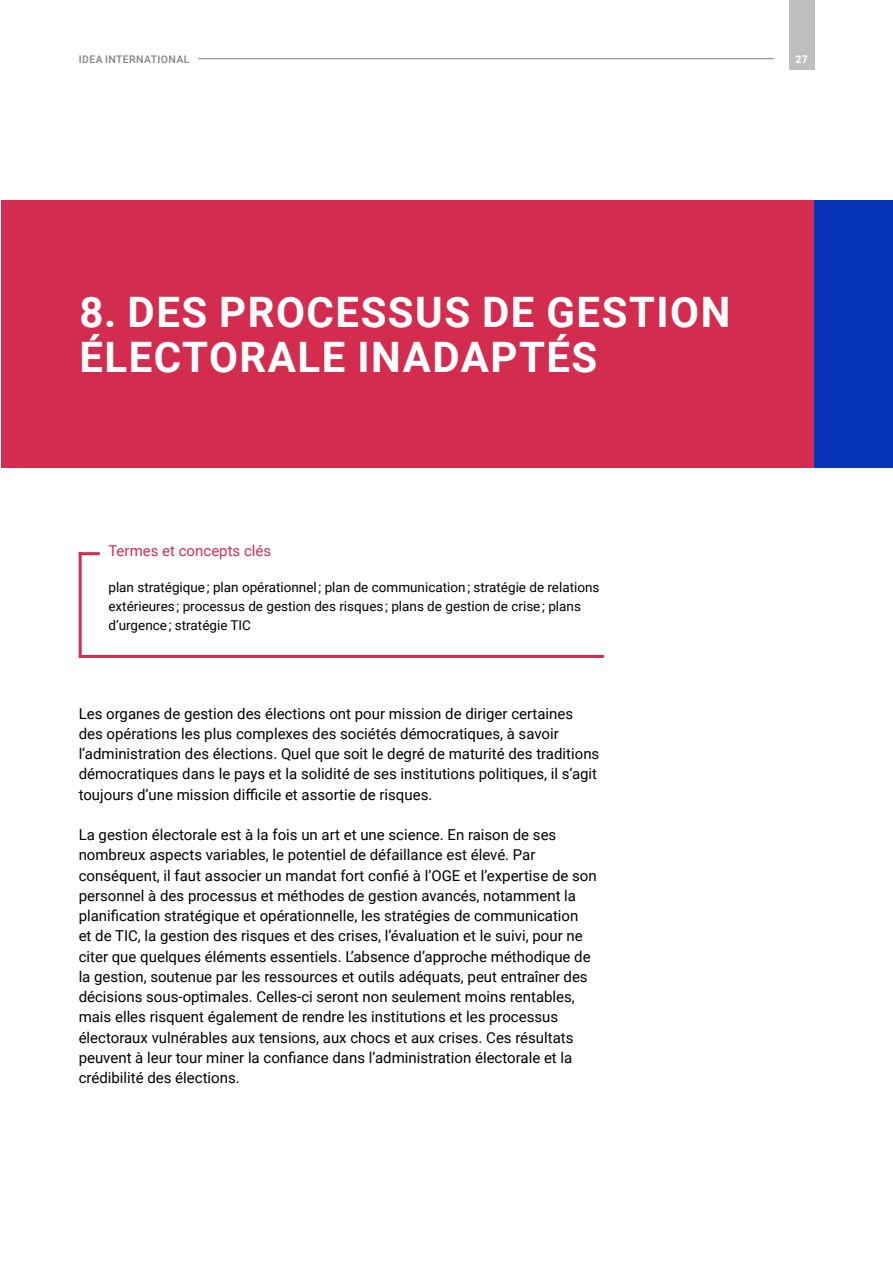
<style>
.page{position:relative;width:893px;height:1263px;background:#fff}
.page>*{position:absolute;margin:0;border:0;box-sizing:border-box;transform-origin:0 0}
.Chapter_divider_title_white{font:700 42px/45px "Roboto";letter-spacing:.035em;color:#fff}
.Body{font:15px/20.2px "Roboto";color:#000}
.Figure_box_table_title{font:15px "Roboto";color:#d42c4e}
.Box_text{font:13.5px/18.8px "Roboto";color:#000}
.t1{font:500 10.5px "Roboto";letter-spacing:.035em;color:#808284}
.t2{font:700 10.5px "Roboto";color:#fff}
</style>
<div class="page">
<div style="left:2px;top:200px;width:814px;height:268px;background:#d42c4e"></div>
<div style="left:814px;top:200px;width:79px;height:268px;background:#0834ba"></div>
<svg style="left:78px;top:552px;width:526px;height:106px"></svg>
<hr style="left:79px;top:552px;width:21px;height:3px;background:#d42c4e">
<hr style="left:79px;top:58px;width:695px;height:1px;background:#808284">
<div style="left:789px;top:0;width:25px;height:70px;background:#bcbec0"></div>
<div style="left:79px;top:55px;width:119px;height:8px;background:#fff"></div>
<p class="t1" style="left:79px;top:52px;width:112px">IDEA INTERNATIONAL</p>
<p class="t2" style="left:795px;top:52px;width:14px">27</p>
<p class="Chapter_divider_title_white" style="left:79px;top:288px;width:652px">8. DES PROCESSUS DE GESTION<br>ÉLECTORALE INADAPTÉS</p>
<p class="Figure_box_table_title" style="left:108px;top:541px;width:164px">Termes et concepts clés</p>
<p class="Box_text" style="left:108px;top:577px;width:493px">plan stratégique ; plan opérationnel ; plan de communication ; stratégie de relations extérieures ; processus de gestion des risques ; plans de gestion de crise ; plans d’urgence ; stratégie TIC</p>
<p class="Body" style="left:79px;top:702px;width:522px">Les organes de gestion des élections ont pour mission de diriger certaines des opérations les plus complexes des sociétés démocratiques, à savoir l’administration des élections. Quel que soit le degré de maturité des traditions démocratiques dans le pays et la solidité de ses institutions politiques, il s’agit toujours d’une mission difficile et assortie de risques.</p>
<p class="Body" style="left:79px;top:824px;width:520px">La gestion électorale est à la fois un art et une science. En raison de ses nombreux aspects variables, le potentiel de défaillance est élevé. Par conséquent, il faut associer un mandat fort confié à l’OGE et l’expertise de son personnel à des processus et méthodes de gestion avancés, notamment la planification stratégique et opérationnelle, les stratégies de communication<br>et de TIC, la gestion des risques et des crises, l’évaluation et le suivi, pour ne citer que quelques éléments essentiels. L’absence d’approche méthodique de la gestion, soutenue par les ressources et outils adéquats, peut entraîner des décisions sous-optimales. Celles-ci seront non seulement moins rentables, mais elles risquent également de rendre les institutions et les processus électoraux vulnérables aux tensions, aux chocs et aux crises. Ces résultats peuvent à leur tour miner la confiance dans l’administration électorale et la crédibilité des élections.</p>
</div>
